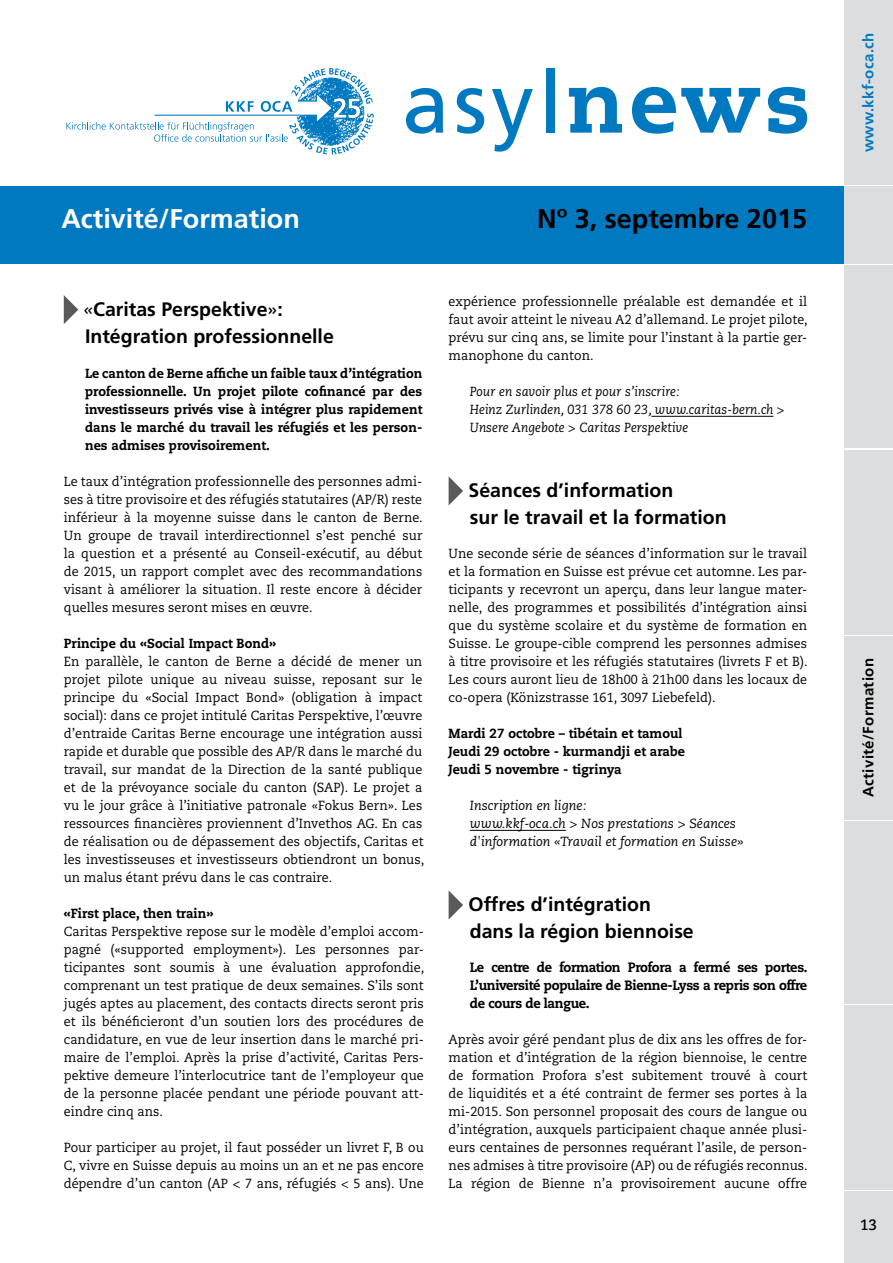
<style>
.page{position:relative;width:893px;height:1263px;background:#fff}
.page>*{position:absolute;margin:0;border:0;box-sizing:border-box;transform-origin:0 0}
.t1{font:85.5px "Frutiger LT Std";color:#0079c1}
.t2{font:700 27px "Frutiger LT Std";color:#fff}
.t3{font:700 27px "Frutiger LT Std";color:#000}
.t4{font:700 19.5px/27px "Frutiger LT Std";color:#000}
.t5{font:700 15px "Frutiger LT Std";letter-spacing:.025em;color:#000}
.t6{font:700 15px "Frutiger LT Std";letter-spacing:.025em;color:#0079c1}
.t7{font:700 15px "Caecilia LT Std";color:#000;scale:.95 1}
.t8{font:800 13.5px/18px "Caecilia LT Std";letter-spacing:-.025em;color:#000;text-align:justify;scale:.95 1}
.t9{font:13.2px/18px "Caecilia LT Std";letter-spacing:.005em;color:#000;text-align:justify;scale:.95 1}
.t10{font:800 13.2px/18px "Caecilia LT Std";letter-spacing:.005em;color:#000;text-align:justify;scale:.95 1}
.t11{font:italic 13.2px/18px "Caecilia LT Std";letter-spacing:.005em;color:#000;scale:.95 1}
.t12{font:italic 13.2px/18px "Caecilia LT Std";letter-spacing:.005em;color:#000}
.s1{font-family:"Caecilia LT Std";font-weight:800}
.s2{font-family:"Caecilia LT Std";font-weight:400;font-style:italic}
.s3{font-family:"Caecilia LT Std";font-weight:400}
</style>
<div class="page">
<svg style="left:66px;top:68px;width:308px;height:87px"></svg>
<div style="left:844px;top:450px;width:49px;height:184px;background:#dcddde"></div>
<div style="left:844px;top:636px;width:49px;height:183px;background:#dcddde"></div>
<div style="left:844px;top:821px;width:49px;height:182px;background:#dcddde"></div>
<div style="left:844px;top:1005px;width:49px;height:184px;background:#dcddde"></div>
<div style="left:844px;top:1191px;width:49px;height:72px;background:#dcddde"></div>
<div style="left:844px;top:0;width:49px;height:185px;background:#dcddde"></div>
<div style="left:844px;top:265px;width:49px;height:183px;background:#dcddde"></div>
<div style="left:0;top:187px;width:893px;height:77px;background:#0079c1"></div>
<div style="left:844px;top:187px;width:49px;height:77px;background:#dcddde"></div>
<svg style="left:64px;top:295px;width:14px;height:29px"></svg>
<hr style="left:651px;top:416px;width:122px;height:1px;background:#000">
<hr style="left:470px;top:830px;width:96px;height:1px;background:#000">
<svg style="left:449px;top:477px;width:14px;height:28px"></svg>
<svg style="left:449px;top:891px;width:14px;height:28px"></svg>
<h2 class="t2" style="left:61px;top:202px;width:240px">Activité/Formation</h2>
<h1 class="t1" style="left:402px;top:53px;width:410px">asyl<span class="s1">news</span></h1>
<h2 class="t3" style="left:537px;top:203px;width:271px">Nº 3, septembre 2015</h2>
<h3 class="t4" style="left:84px;top:296px;width:252px"><span class="s2">«</span>Caritas Perspektive<span class="s3">»</span>:<br>Intégration professionnelle</h3>
<p class="t10" style="left:85px;top:364px;width:357px">Le canton de Berne affiche un faible taux d’intégration professionnelle. Un projet pilote cofinancé par des investisseurs privés vise à intégrer plus rapidement dans le marché du travail les réfugiés et les person&shy;nes admises provisoirement.</p>
<p class="t9" style="left:64px;top:473px;width:379px">Le taux d’intégration professionnelle des personnes admi&shy;ses à titre provisoire et des réfugiés statutaires (AP/R) reste inférieur à la moyenne suisse dans le canton de Berne.<br>Un groupe de travail interdirectionnel s’est penché sur la question et a présenté au Conseil-exécutif, au début de 2015, un rapport complet avec des recommandations visant à améliorer la situation. Il reste encore à décider quelles mesures seront mises en œuvre.</p>
<p class="t10" style="left:64px;top:634px;width:225px">Principe du «Social Impact Bond»</p>
<p class="t9" style="left:64px;top:653px;width:381px;text-align:left">En parallèle, le canton de Berne a décidé de mener un projet pilote unique au niveau suisse, reposant sur le principe du «Social Impact Bond» (obligation à impact social): dans ce projet intitulé Caritas Perspektive, l’œuvre d’entraide Caritas Berne encourage une intégration aussi rapide et durable que possible des AP/R dans le marché du travail, sur mandat de la Direction de la santé publique et de la prévoyance sociale du canton (SAP). Le projet a vu le jour grâce à l’initiative patronale «Fokus Bern». Les ressources financières proviennent d’Invethos AG. En cas de réalisation ou de dépassement des objectifs, Caritas et les investisseuses et investisseurs obtiendront un bonus, un malus étant prévu dans le cas contraire.</p>
<p class="t10" style="left:64px;top:905px;width:159px">«First place, then train»</p>
<p class="t9" style="left:64px;top:923px;width:381px">Caritas Perspektive repose sur le modèle d’emploi accom&shy;pagné («supported employment»). Les personnes par&shy;ticipantes sont soumis à une évaluation approfondie, comprenant un test pratique de deux semaines. S’ils sont jugés aptes au placement, des contacts directs seront pris et ils bénéficieront d’un soutien lors des procédures de candidature, en vue de leur insertion dans le marché pri&shy;maire de l’emploi. Après la prise d’activité, Caritas Pers&shy;pektive demeure l’interlocutrice tant de l’employeur que de la personne placée pendant une période pouvant att&shy;eindre cinq ans.</p>
<p class="t9" style="left:64px;top:1139px;width:381px">Pour participer au projet, il faut posséder un livret F, B ou C, vivre en Suisse depuis au moins un an et ne pas encore dépendre d’un canton (AP &lt; 7 ans, réfugiés &lt; 5 ans). Une</p>
<p class="t9" style="left:449px;top:293px;width:379px">expérience professionnelle préalable est demandée et il faut avoir atteint le niveau A2 d’allemand. Le projet pilote, prévu sur cinq ans, se limite pour l’instant à la partie ger&shy;manophone du canton.</p>
<p class="t11" style="left:470px;top:383px;width:333px">Pour en savoir plus et pour s’inscrire:<br>Heinz Zurlinden, 031 378 60 23, www.caritas-bern.ch &gt;<br>Unsere Angebote &gt; Caritas Perspektive</p>
<h3 class="t4" style="left:469px;top:477px;width:260px">Séances d’information<br>sur le travail et la formation</h3>
<p class="t9" style="left:449px;top:545px;width:379px">Une seconde série de séances d’information sur le travail et la formation en Suisse est prévue cet automne. Les par&shy;ticipants y recevront un aperçu, dans leur langue mater&shy;nelle, des programmes et possibilités d’intégration ainsi que du système scolaire et du système de formation en Suisse. Le groupe-cible comprend les personnes admises à titre provisoire et les réfugiés statutaires (livrets F et B).<br>Les cours auront lieu de 18h00 à 21h00 dans les locaux de co-opera (Könizstrasse 161, 3097 Liebefeld).</p>
<p class="t10" style="left:449px;top:724px;width:250px;text-align:left">Mardi 27 octobre – tibétain et tamoul<br>Jeudi 29 octobre - kurmandji et arabe<br>Jeudi 5 novembre - tigrinya</p>
<p class="t12" style="left:470px;top:797px;width:275px">Inscription en ligne:<br>www.kkf-oca.ch &gt; Nos prestations &gt; Séances d'information «Travail et formation en Suisse»</p>
<h3 class="t4" style="left:469px;top:891px;width:227px">Offres d’intégration dans la région biennoise</h3>
<p class="t8" style="left:470px;top:958px;width:357px">Le centre de formation Profora a fermé ses portes.<br>L’université populaire de Bienne-Lyss a repris son offre de cours de langue.</p>
<p class="t9" style="left:449px;top:1031px;width:379px">Après avoir géré pendant plus de dix ans les offres de for&shy;mation et d’intégration de la région biennoise, le centre de formation Profora s’est subitement trouvé à court de liquidités et a été contraint de fermer ses portes à la mi-2015. Son personnel proposait des cours de langue ou d’intégration, auxquels participaient chaque année plusi&shy;eurs centaines de personnes requérant l’asile, de person&shy;nes admises à titre provisoire (AP) ou de réfugiés reconnus.<br>La région de Bienne n’a provisoirement aucune offre</p>
<p class="t6" style="left:859px;top:152px;width:121px;rotate:-90deg">www.kkf-oca.ch</p>
<p class="t5" style="left:859px;top:797px;width:140px;rotate:-90deg">Activité/Formation</p>
<p class="t7" style="left:860px;top:1216px;width:19px">13</p>
</div>
